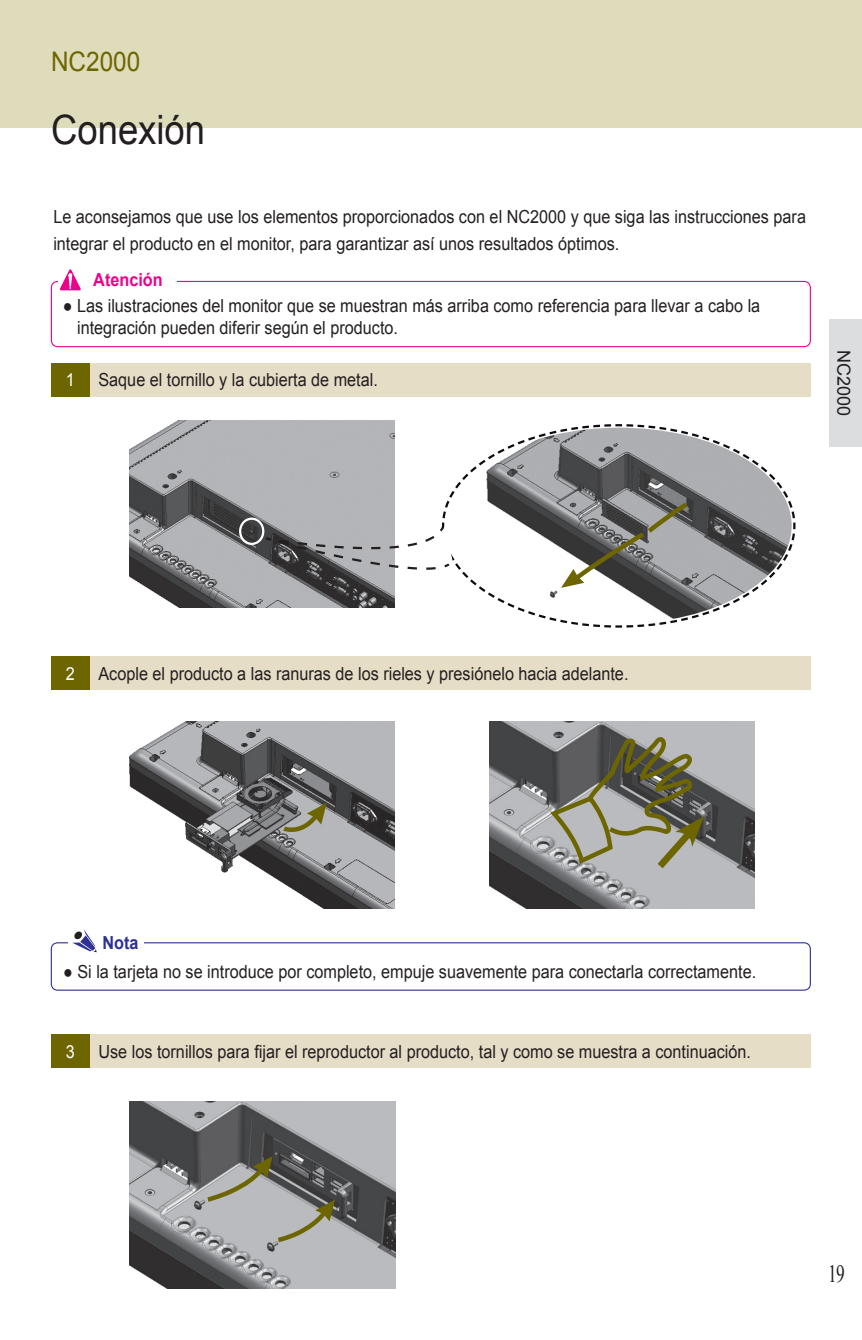
<style>
.page{position:relative;width:862px;height:1340px;background:#fff}
.page>*{position:absolute;margin:0;border:0;box-sizing:border-box;transform-origin:0 0}
.t1{font:40.5px "Arial";color:#231f20;scale:.9 1}
.t2{font:27px "Arial";color:#6d6600;scale:.9 1}
.t3{font:24.75px "Times New Roman";color:#231f20;scale:.7 1}
.t4{font:18px/27px "Arial";color:#231f20;scale:.9 1}
.t5{font:700 18px "Arial";color:#ed028c;scale:.9 1}
.t6{font:18px "Arial";color:#231f20}
.t7{font:700 18px "Arial";color:#2e3092;scale:.9 1}
.t8{font:18px "Arial";color:#fff;scale:.9 1}
.s1{font-weight:700}
</style>
<div class="page">
<div style="left:0;top:0;width:861px;height:128px;background:#dfdcbc"></div>
<div style="left:829px;top:319px;width:32px;height:127px;background:#dcdddf"></div>
<div style="left:89px;top:363px;width:721px;height:33px;background:#e6ddc7"></div>
<div style="left:51px;top:363px;width:38px;height:33px;background:#6d6600"></div>
<div style="left:89px;top:656px;width:721px;height:34px;background:#e6ddc7"></div>
<div style="left:51px;top:656px;width:38px;height:34px;background:#6d6600"></div>
<div style="left:86px;top:1034px;width:724px;height:33px;background:#e6ddc7"></div>
<div style="left:51px;top:1034px;width:38px;height:33px;background:#6d6600"></div>
<img style="left:129px;top:721px;width:265px;height:187px">
<svg style="left:283px;top:802px;width:43px;height:30px"></svg>
<img style="left:130px;top:1101px;width:265px;height:187px">
<svg style="left:207px;top:1156px;width:65px;height:45px;background:#8f8f82"></svg>
<svg style="left:278px;top:1199px;width:57px;height:43px;background:#a4a496"></svg>
<img style="left:129px;top:421px;width:265px;height:187px">
<svg style="left:239px;top:424px;width:555px;height:203px"></svg>
<svg style="left:51px;top:281px;width:759px;height:66px"></svg>
<div style="left:79px;top:270px;width:98px;height:18px;background:#fff"></div>
<svg style="left:58px;top:281px;width:24px;height:11px"></svg>
<svg style="left:60px;top:269px;width:21px;height:21px"></svg>
<svg style="left:51px;top:929px;width:759px;height:61px"></svg>
<img style="left:489px;top:721px;width:265px;height:187px">
<svg style="left:549px;top:737px;width:154px;height:131px;background:#858575"></svg>
<h2 class="t2" style="left:51px;top:44px;width:101px">NC2000</h2>
<h1 class="t1" style="left:51px;top:103px;width:173px">Conexión</h1>
<p class="t4" style="left:53px;top:203px;width:837px">Le aconsejamos que use los elementos proporcionados con el NC2000 y que siga las instrucciones para integrar el producto en el monitor, para garantizar así unos resultados óptimos.</p>
<p class="t5" style="left:93px;top:267px;width:79px">Atención</p>
<p class="t4" style="left:77px;top:295px;width:760px;line-height:21.6px;text-indent:-14px">● Las ilustraciones del monitor que se muestran más arriba como referencia para llevar a cabo la integración pueden diferir según el producto.</p>
<p class="t8" style="left:66px;top:368px;width:12px">1</p>
<p class="t4" style="left:98px;top:367px;width:312px">Saque el tornillo y la cubierta de metal.</p>
<p class="t6" style="left:855px;top:350px;width:68px;rotate:90deg">NC2000</p>
<p class="t8" style="left:66px;top:661px;width:12px">2</p>
<p class="t4" style="left:98px;top:660px;width:590px">Acople el producto a las ranuras de los rieles y presiónelo hacia adelante.</p>
<p class="t7" style="left:102px;top:930px;width:41px">Nota</p>
<p class="t4" style="left:63px;top:958px;width:771px"><span class="s1">●</span> Si la tarjeta no se introduce por completo, empuje suavemente para conectarla correctamente.</p>
<p class="t8" style="left:66px;top:1039px;width:12px">3</p>
<p class="t4" style="left:98px;top:1037px;width:726px">Use los tornillos para fijar el reproductor al producto, tal y como se muestra a continuación.</p>
<h3 class="t3" style="left:827px;top:1256px;width:26px">19</h3>
</div>
